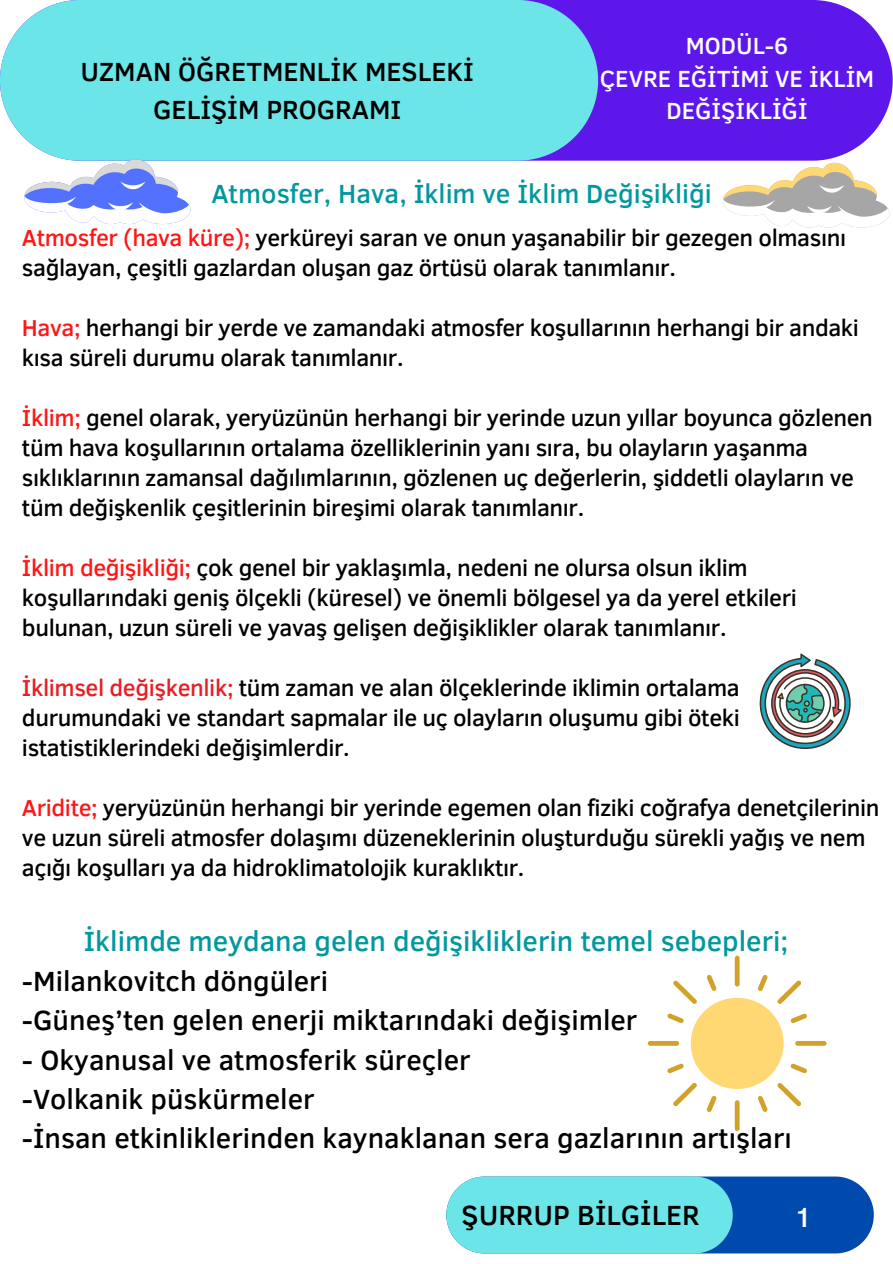
<style>
.page{position:relative;width:893px;height:1264px;background:#fff}
.page>*{position:absolute;margin:0;border:0;box-sizing:border-box;transform-origin:0 0}
.t1{font:500 28.5px/39.3px "Clear Sans";color:#000}
.t2{font:500 28.5px "Clear Sans";color:#03989e}
.t3{font:500 28.5px "Clear Sans";color:#fff}
.t4{font:500 26.85px/37px "Clear Sans";color:#000;text-align:center}
.t5{font:500 26.85px "Clear Sans";color:#03989e}
.t6{font:500 24px/32.5px "Clear Sans";color:#fff;text-align:center}
.t7{font:500 23.7px/30px "Clear Sans";letter-spacing:-.015em;color:#000}
.s1{color:#ff1616}
.s2{color:#e81e25}
</style>
<div class="page">
<svg style="left:446px;top:1176px;width:427px;height:77px;background:#4eb2d5"></svg>
<div style="left:598px;top:0;width:294px;height:161px;background:#5e17eb"></div>
<svg style="left:0;top:0;width:598px;height:161px;background:#72e2e9"></svg>
<svg style="left:647px;top:955px;width:179px;height:176px"></svg>
<svg style="left:759px;top:653px;width:91px;height:96px"></svg>
<svg style="left:22px;top:157px;width:168px;height:68px"></svg>
<svg style="left:723px;top:162px;width:166px;height:66px"></svg>
<p class="t4" style="left:80px;top:52px;width:395px">UZMAN ÖĞRETMENLİK MESLEKİ<br>GELİŞİM PROGRAMI</p>
<p class="t6" style="left:599px;top:28px;width:276px">MODÜL-6<br>ÇEVRE EĞİTİMİ VE İKLİM<br>DEĞİŞİKLİĞİ</p>
<p class="t5" style="left:211px;top:174px;width:502px">Atmosfer, Hava, İklim ve İklim Değişikliği</p>
<p class="t7" style="left:22px;top:221px;width:825px"><span class="s1">Atmosfer (hava küre);</span> yerküreyi saran ve onun yaşanabilir bir gezegen olmasını sağlayan, çeşitli gazlardan oluşan gaz örtüsü olarak tanımlanır.</p>
<p class="t7" style="left:22px;top:311px;width:838px"><span class="s1">Hava;</span> herhangi bir yerde ve zamandaki atmosfer koşullarının herhangi bir andaki kısa süreli durumu olarak tanımlanır.</p>
<p class="t7" style="left:22px;top:401px;width:852px"><span class="s1">İklim;</span> genel olarak, yeryüzünün herhangi bir yerinde uzun yıllar boyunca gözlenen tüm hava koşullarının ortalama özelliklerinin yanı sıra, bu olayların yaşanma sıklıklarının zamansal dağılımlarının, gözlenen uç değerlerin, şiddetli olayların ve tüm değişkenlik çeşitlerinin bireşimi olarak tanımlanır.</p>
<p class="t7" style="left:22px;top:551px;width:776px"><span class="s1">İklim değişikliği;</span> çok genel bir yaklaşımla, nedeni ne olursa olsun iklim koşullarındaki geniş ölçekli (küresel) ve önemli bölgesel ya da yerel etkileri bulunan, uzun süreli ve yavaş gelişen değişiklikler olarak tanımlanır.</p>
<p class="t7" style="left:22px;top:671px;width:719px;text-align:justify"><span class="s2">İklimsel değişkenlik;</span> tüm zaman ve alan ölçeklerinde iklimin ortalama durumundaki ve standart sapmalar ile uç olayların oluşumu gibi öteki istatistiklerindeki değişimlerdir.</p>
<p class="t7" style="left:22px;top:791px;width:859px"><span class="s1">Aridite;</span> yeryüzünün herhangi bir yerinde egemen olan fiziki coğrafya denetçilerinin ve uzun süreli atmosfer dolaşımı düzeneklerinin oluşturduğu sürekli yağış ve nem açığı koşulları ya da hidroklimatolojik kuraklıktır.</p>
<p class="t2" style="left:84px;top:920px;width:706px">İklimde meydana gelen değişikliklerin temel sebepleri;</p>
<p class="t1" style="left:22px;top:959px;width:617px">-Milankovitch döngüleri<br>-Güneş’ten gelen enerji miktarındaki değişimler</p>
<p class="t1" style="left:22px;top:1038px;width:771px">- Okyanusal ve atmosferik süreçler<br>-Volkanik püskürmeler<br>-İnsan etkinliklerinden kaynaklanan sera gazlarının artışları</p>
<p class="t1" style="left:461px;top:1193px;width:239px">ŞURRUP BİLGİLER</p>
<p class="t3" style="left:794px;top:1196px;width:19px">1</p>
</div>
